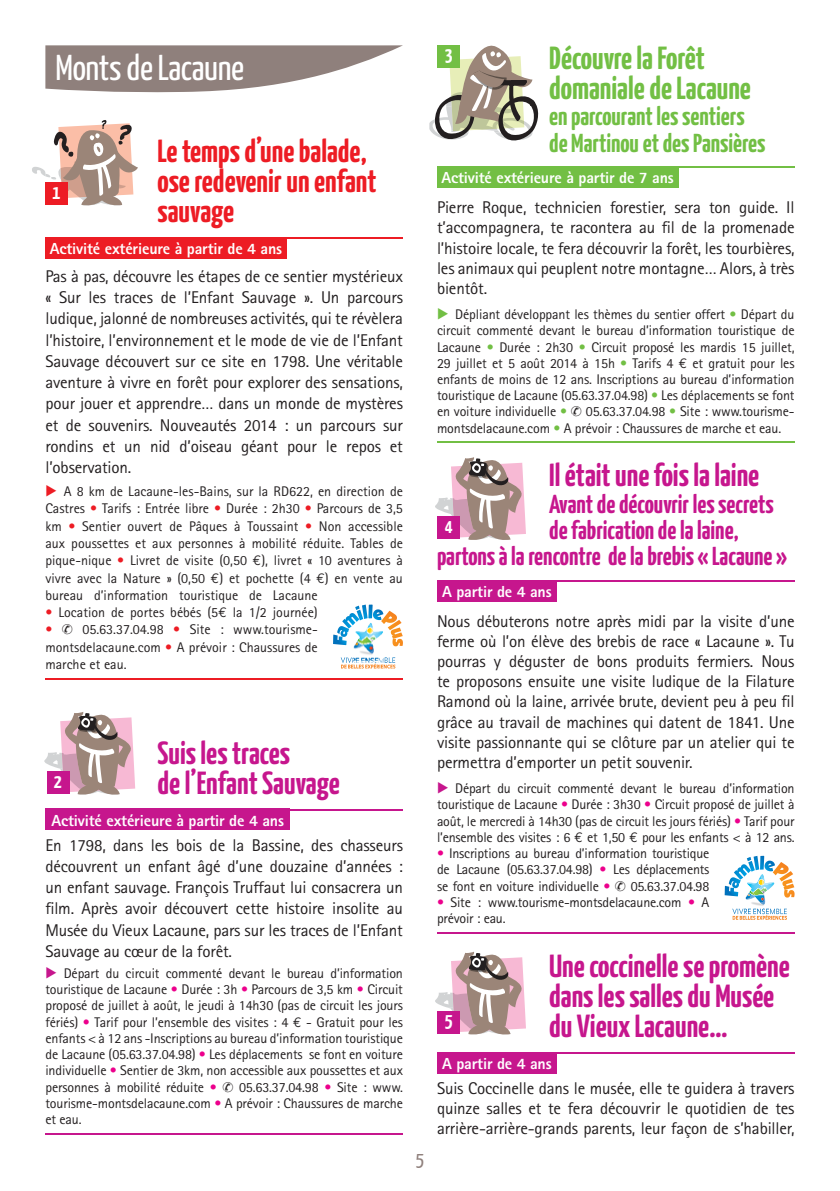
<style>
.page{position:relative;width:840px;height:1191px;background:#fff}
.page>*{position:absolute;margin:0;border:0;box-sizing:border-box;transform-origin:0 0}
.t1{font:36px "Yanone Kaffeesatz";letter-spacing:-.01em;color:#fff}
.t2{font:700 32px/30.2px "Yanone Kaffeesatz";color:#c6168d}
.t3{font:700 32px/30.2px "Yanone Kaffeesatz";color:#ed1c24}
.t4{font:700 32px/30.2px "Yanone Kaffeesatz";color:#72bf44}
.t5{font:700 26px "Yanone Kaffeesatz";color:#c6168d}
.t6{font:700 26px/26.2px "Yanone Kaffeesatz";color:#72bf44}
.t7{font:20px "Yanone Kaffeesatz";color:#8f807c}
.t8{font:700 19.8px "Yanone Kaffeesatz";color:#fff}
.t9{font:17px/20.2px "Rotis Sans Serif";letter-spacing:-.01em;color:#231f20;text-align:justify}
.t10{font:800 16px "Rotis Sans Serif";letter-spacing:-.01em;color:#fff}
.t11{font:14px/16.2px "Rotis Sans Serif";letter-spacing:-.01em;color:#231f20;text-align:justify}
.s1{color:#72bf44}
.s2{font-family:"Euro Mono"}
.s3{color:#ec008c}
.s4{color:#ed1c24}
</style>
<div class="page">
<hr style="left:45px;top:237px;width:358px;height:1px;background:#ed1c24">
<div style="left:45px;top:237px;width:241px;height:22px;background:#ed1c24"></div>
<hr style="left:45px;top:678px;width:358px;height:1px;background:#ed1c24">
<hr style="left:45px;top:809px;width:358px;height:1px;background:#c6168d">
<div style="left:45px;top:808px;width:245px;height:22px;background:#c6168d"></div>
<hr style="left:45px;top:1133px;width:358px;height:1px;background:#c6168d">
<hr style="left:437px;top:167px;width:357px;height:1px;background:#72bf44">
<div style="left:437px;top:166px;width:241px;height:22px;background:#72bf44"></div>
<hr style="left:437px;top:442px;width:357px;height:1px;background:#72bf44">
<hr style="left:437px;top:580px;width:357px;height:1px;background:#c6168d">
<div style="left:437px;top:579px;width:119px;height:22px;background:#c6168d"></div>
<hr style="left:437px;top:932px;width:357px;height:1px;background:#c6168d">
<hr style="left:437px;top:1052px;width:357px;height:1px;background:#c6168d">
<div style="left:437px;top:1051px;width:119px;height:22px;background:#c6168d"></div>
<svg style="left:45px;top:45px;width:358px;height:48px"></svg>
<svg style="left:429px;top:45px;width:110px;height:96px"></svg>
<div style="left:437px;top:46px;width:22px;height:22px;background:#72bf44"></div>
<svg style="left:32px;top:120px;width:106px;height:86px"></svg>
<div style="left:45px;top:182px;width:22px;height:23px;background:#ed1c24"></div>
<svg style="left:44px;top:712px;width:91px;height:83px"></svg>
<div style="left:47px;top:771px;width:22px;height:22px;background:#c6168d"></div>
<svg style="left:435px;top:457px;width:90px;height:83px"></svg>
<div style="left:437px;top:517px;width:23px;height:22px;background:#c6168d"></div>
<svg style="left:435px;top:951px;width:90px;height:84px"></svg>
<div style="left:437px;top:1011px;width:23px;height:22px;background:#c6168d"></div>
<svg style="left:340px;top:657px;width:55px;height:11px"></svg>
<svg style="left:333px;top:604px;width:70px;height:42px"></svg>
<svg style="left:724px;top:855px;width:70px;height:64px"></svg>
<img style="left:352px;top:622px;width:31px;height:41px">
<h2 class="t4" style="left:549px;top:44px;width:203px">Découvre la Forêt domaniale de Lacaune</h2>
<h3 class="t6" style="left:549px;top:105px;width:218px">en parcourant les sentiers de Martinou et des Pansières</h3>
<p class="t10" style="left:441px;top:172px;width:234px">Activité extérieure à partir de 7 ans</p>
<p class="t9" style="left:437px;top:199px;width:359px">Pierre Roque, technicien forestier, sera ton guide. Il t’accompagnera, te racontera au fil de la promenade l’histoire locale, te fera découvrir la forêt, les tourbières, les animaux qui peuplent notre montagne… Alors, à très bientôt.</p>
<p class="t11" style="left:437px;top:308px;width:359px;text-indent:18px">Dépliant développant les thèmes du sentier offert <span class="s1">•</span> Départ du circuit commenté devant le bureau d’information touristique de Lacaune <span class="s1">•</span> Durée : 2h30 <span class="s1">•</span> Circuit proposé les mardis 15 juillet, 29 juillet et 5 août 2014 à 15h <span class="s1">•</span> Tarifs 4 <span class="s2">€</span> et gratuit pour les enfants de moins de 12 ans. Inscriptions au bureau d’information touristique de Lacaune (05.63.37.04.98) <span class="s1">•</span> Les déplacements se font en voiture individuelle <span class="s1">•</span> ✆ 05.63.37.04.98 <span class="s1">•</span> Site : www.tourisme&shy;montsdelacaune.com <span class="s1">•</span> A prévoir : Chaussures de marche et eau.</p>
<h2 class="t2" style="left:549px;top:462px;width:211px">Il était une fois la laine</h2>
<h3 class="t5" style="left:549px;top:493px;width:226px">Avant de découvrir les secrets</h3>
<h3 class="t5" style="left:549px;top:519px;width:191px">de fabrication de la laine,</h3>
<h3 class="t5" style="left:437px;top:545px;width:351px">partons à la rencontre de la brebis « Lacaune »</h3>
<p class="t10" style="left:442px;top:586px;width:111px">A partir de 4 ans</p>
<p class="t9" style="left:437px;top:612px;width:359px">Nous débuterons notre après midi par la visite d’une ferme où l’on élève des brebis de race « Lacaune ». Tu pourras y déguster de bons produits fermiers. Nous te proposons ensuite une visite ludique de la Filature Ramond où la laine, arrivée brute, devient peu à peu fil grâce au travail de machines qui datent de 1841. Une visite passionnante qui se clôture par un atelier qui te permettra d’emporter un petit souvenir.</p>
<p class="t11" style="left:437px;top:781px;width:359px;text-indent:18px">Départ du circuit commenté devant le bureau d’information touristique de Lacaune <span class="s3">•</span> Durée : 3h30 <span class="s3">•</span> Circuit proposé de juillet à août, le mercredi à 14h30 (pas de circuit les jours fériés) <span class="s3">•</span> Tarif pour l’ensemble des visites : 6 <span class="s2">€</span> et 1,50 <span class="s2">€</span> pour les enfants &lt; à 12 ans.</p>
<p class="t11" style="left:437px;top:846px;width:274px"><span class="s3">•</span> Inscriptions au bureau d’information touristique de Lacaune (05.63.37.04.98) <span class="s3">•</span> Les déplacements se font en voiture individuelle <span class="s3">•</span> ✆ 05.63.37.04.98</p>
<p class="t11" style="left:437px;top:895px;width:274px"><span class="s3">•</span> Site : www.tourisme-montsdelacaune.com <span class="s3">•</span> A prévoir : eau.</p>
<h2 class="t2" style="left:549px;top:952px;width:242px">Une coccinelle se promène dans les salles du Musée du Vieux Lacaune…</h2>
<p class="t10" style="left:442px;top:1057px;width:111px">A partir de 4 ans</p>
<p class="t9" style="left:437px;top:1079px;width:359px">Suis Coccinelle dans le musée, elle te guidera à travers quinze salles et te fera découvrir le quotidien de tes arrière-arrière-grands parents, leur façon de s’habiller,</p>
<h1 class="t1" style="left:55px;top:53px;width:190px">Monts de Lacaune</h1>
<h3 class="t8" style="left:444px;top:47px;width:9px">3</h3>
<h2 class="t3" style="left:157px;top:137px;width:220px">Le temps d’une balade, ose redevenir un enfant sauvage</h2>
<p class="t10" style="left:50px;top:243px;width:234px">Activité extérieure à partir de 4 ans</p>
<p class="t9" style="left:45px;top:267px;width:359px;line-height:21.2px">Pas à pas, découvre les étapes de ce sentier mystérieux « Sur les traces de l’Enfant Sauvage ». Un parcours ludique, jalonné de nombreuses activités, qui te révèlera l’histoire, l’environnement et le mode de vie de l’Enfant Sauvage découvert sur ce site en 1798. Une véritable aventure à vivre en forêt pour explorer des sensations, pour jouer et apprendre… dans un monde de mystères et de souvenirs. Nouveautés 2014 : un parcours sur rondins et un nid d’oiseau géant pour le repos et l’observation.</p>
<p class="t11" style="left:45px;top:484px;width:359px;line-height:17.2px;text-indent:18px">A 8 km de Lacaune-les-Bains, sur la RD622, en direction de Castres <span class="s4">•</span> Tarifs : Entrée libre <span class="s4">•</span> Durée : 2h30 <span class="s4">•</span> Parcours de 3,5 km <span class="s4">•</span> Sentier ouvert de Pâques à Toussaint <span class="s4">•</span> Non accessible aux poussettes et aux personnes à mobilité réduite. Tables de pique-nique <span class="s4">•</span> Livret de visite (0,50 <span class="s2">€</span>), livret « 10 aventures à vivre avec la Nature » (0,50 <span class="s2">€</span>) et pochette (4 <span class="s2">€</span>) en vente au bureau d’information touristique de Lacaune</p>
<p class="t11" style="left:45px;top:605px;width:274px"><span class="s4">•</span> Location de portes bébés (5<span class="s2">€</span> la 1/2 journée)</p>
<p class="t11" style="left:45px;top:622px;width:274px;line-height:17.2px"><span class="s4">•</span> ✆ 05.63.37.04.98 <span class="s4">•</span> Site : www.tourisme&shy;montsdelacaune.com <span class="s4">•</span> A prévoir : Chaussures de marche et eau.</p>
<h3 class="t8" style="left:52px;top:184px;width:9px">1</h3>
<h3 class="t8" style="left:444px;top:518px;width:9px">4</h3>
<h2 class="t2" style="left:157px;top:739px;width:184px">Suis les traces<br>de l’Enfant Sauvage</h2>
<p class="t10" style="left:52px;top:814px;width:234px">Activité extérieure à partir de 4 ans</p>
<p class="t9" style="left:45px;top:836px;width:359px;line-height:21.4px">En 1798, dans les bois de la Bassine, des chasseurs découvrent un enfant âgé d’une douzaine d’années : un enfant sauvage. François Truffaut lui consacrera un film. Après avoir découvert cette histoire insolite au Musée du Vieux Lacaune, pars sur les traces de l’Enfant Sauvage au cœur de la forêt.</p>
<p class="t11" style="left:45px;top:966px;width:359px;text-indent:18px">Départ du circuit commenté devant le bureau d’information touristique de Lacaune <span class="s3">•</span> Durée : 3h <span class="s3">•</span> Parcours de 3,5 km <span class="s3">•</span> Circuit proposé de juillet à août, le jeudi à 14h30 (pas de circuit les jours fériés) <span class="s3">•</span> Tarif pour l’ensemble des visites : 4 <span class="s2">€</span> - Gratuit pour les enfants &lt; à 12 ans -Inscriptions au bureau d’information touristique de Lacaune (05.63.37.04.98) <span class="s3">•</span> Les déplacements se font en voiture individuelle <span class="s3">•</span> Sentier de 3km, non accessible aux poussettes et aux personnes à mobilité réduite <span class="s3">•</span> ✆ 05.63.37.04.98 <span class="s3">•</span> Site : www. tourisme-montsdelacaune.com <span class="s3">•</span> A prévoir : Chaussures de marche et eau.</p>
<h3 class="t8" style="left:54px;top:773px;width:9px">2</h3>
<h3 class="t8" style="left:444px;top:1012px;width:9px">5</h3>
<h3 class="t7" style="left:415px;top:1150px;width:10px">5</h3>
</div>
